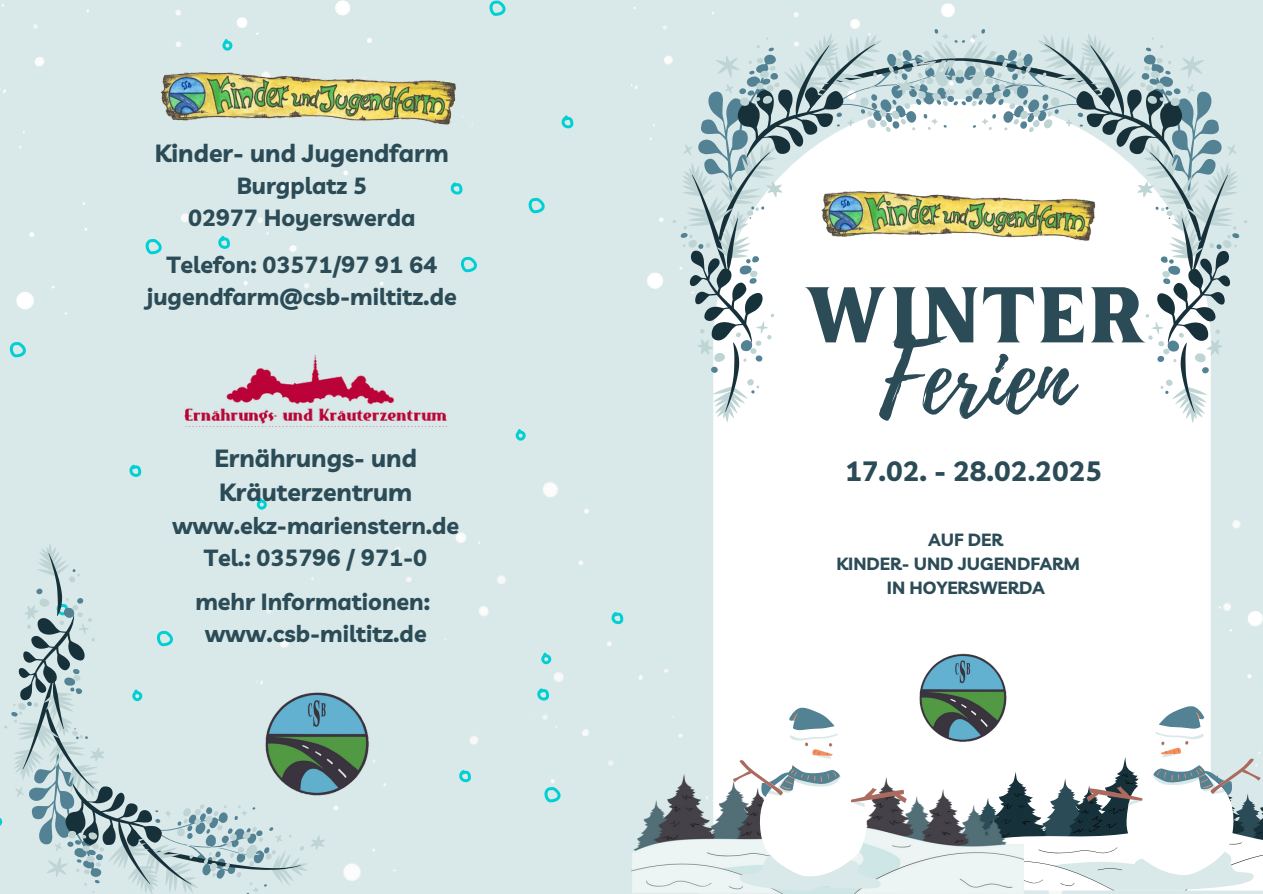
<style>
.page{position:relative;width:1263px;height:894px;background:#fff}
.page>*{position:absolute;margin:0;border:0;box-sizing:border-box;transform-origin:0 0}
.t1{font:99.75px "Playlist Script";color:#2b4b57}
.t2{font:78.75px "Inlander";color:#2b4b57}
.t3{font:700 27.75px "Livvic";color:#2b4b57}
.t4{font:700 24.75px/34.5px "Livvic";color:#2b4b57}
.t5{font:700 23.25px/32.4px "Livvic";color:#2b4b57;text-align:center}
.t6{font:700 17.55px "Livvic";color:#2b4b57}
</style>
<div class="page">
<div style="left:0;top:0;width:1263px;height:893px;background:#d9e8e8"></div>
<img style="left:0;top:0;width:384px;height:314px">
<img style="left:159px;top:71px;width:314px;height:56px">
<img style="left:184px;top:355px;width:263px;height:69px">
<img style="left:256px;top:481px;width:387px;height:400px">
<svg style="left:38px;top:542px;width:270px;height:26px"></svg>
<svg style="left:1px;top:568px;width:325px;height:325px"></svg>
<img style="left:259px;top:688px;width:114px;height:110px">
<img style="left:631px;top:3px;width:324px;height:286px">
<div style="left:713px;top:423px;width:498px;height:336px;background:#fff"></div>
<img style="left:631px;top:759px;width:392px;height:134px">
<svg style="left:963px;top:705px;width:300px;height:185px"></svg>
<svg style="left:733px;top:707px;width:173px;height:183px"></svg>
<svg style="left:672px;top:34px;width:10px;height:255px"></svg>
<svg style="left:682px;top:33px;width:529px;height:390px"></svg>
<svg style="left:897px;top:34px;width:350px;height:355px;fill:#fff"></svg>
<img style="left:820px;top:190px;width:290px;height:52px">
<img style="left:915px;top:650px;width:94px;height:93px">
<p class="t4" style="left:155px;top:135px;width:295px">Kinder- und Jugendfarm</p>
<p class="t5" style="left:188px;top:169px;width:229px;line-height:32px">Burgplatz 5<br>02977 Hoyerswerda</p>
<h4 class="t5" style="left:147px;top:248px;width:311px;line-height:32px">Telefon: 03571/97 91 64 jugendfarm@csb-miltitz.de</h4>
<p class="t4" style="left:214px;top:440px;width:204px">Ernährungs- und<br>Kräuterzentrum</p>
<p class="t5" style="left:172px;top:508px;width:289px">www.ekz-marienstern.de<br>Tel.: 035796 / 971-0</p>
<p class="t5" style="left:195px;top:584px;width:236px">mehr Informationen: www.csb-miltitz.de</p>
<p class="t2" style="left:803px;top:258px;width:345px">WINTER</p>
<h4 class="t1" style="left:879px;top:307px;width:194px">Ferien</h4>
<h4 class="t3" style="left:845px;top:453px;width:258px">17.02. - 28.02.2025</h4>
<h4 class="t6" style="left:929px;top:528px;width:76px">AUF DER</h4>
<p class="t6" style="left:836px;top:552px;width:245px">KINDER- UND JUGENDFARM</p>
<p class="t6" style="left:887px;top:576px;width:159px">IN HOYERSWERDA</p>
</div>
